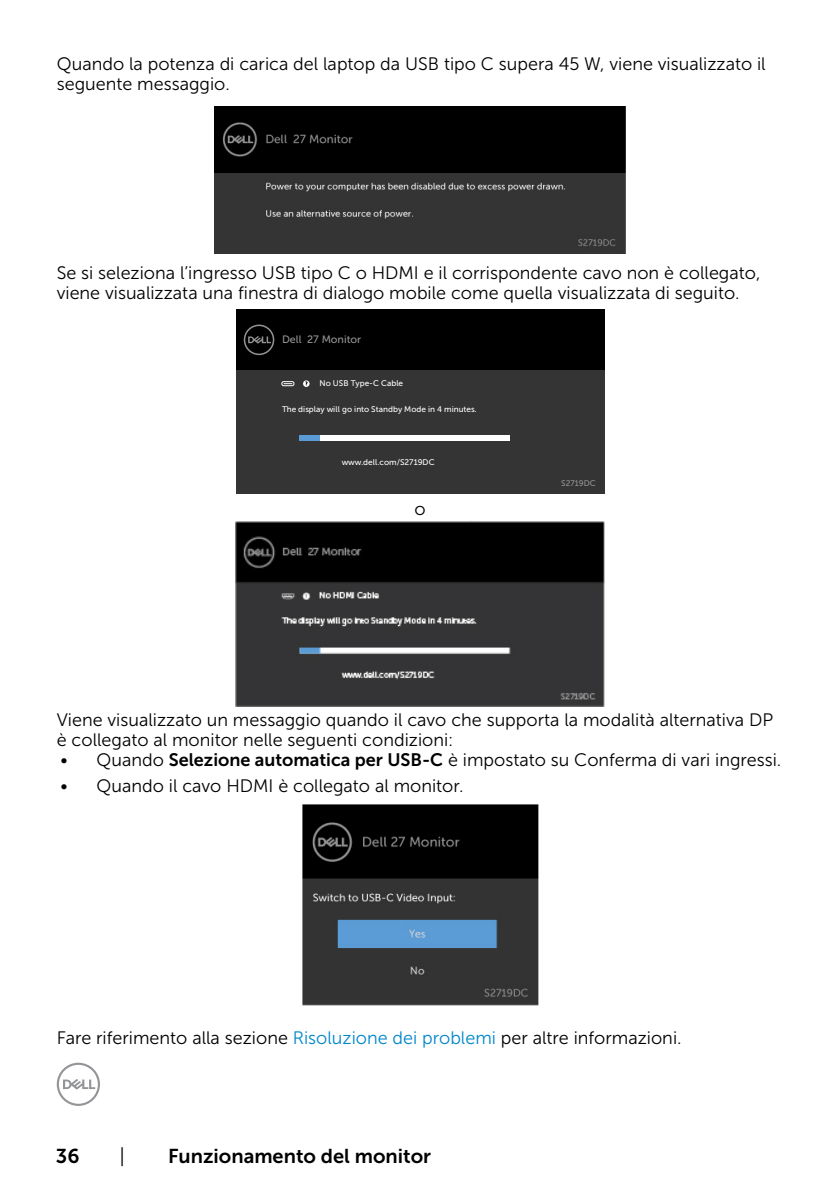
<style>
.page{position:relative;width:840px;height:1191px;background:#fff}
.page>*{position:absolute;margin:0;border:0;box-sizing:border-box;transform-origin:0 0}
.t1{font:20px "Museo Sans For Dell 700";color:#000}
.t2{font:20px "Museo Sans For Dell 300";color:#000}
.Paragraph{font:18px/20px "Museo Sans For Dell 300";color:#000}
.t3{font:10.6px "Museo Sans For Dell 500";color:#939393}
.t4{font:8.2px "Museo Sans For Dell 500";color:#fff}
.t5{font:8.2px "Museo Sans For Dell 500";color:#939393}
.s1{font-family:"Museo Sans For Dell 700"}
.s2{color:#0087cb}
</style>
<div class="page">
<svg style="left:57px;top:1062px;width:43px;height:44px"></svg>
<img style="left:215px;top:106px;width:409px;height:147px">
<div style="left:235px;top:370px;width:369px;height:124px;background:#343435"></div>
<div style="left:300px;top:435px;width:209px;height:6px;background:#fff"></div>
<div style="left:300px;top:435px;width:20px;height:6px;background:#5b9bd5"></div>
<div style="left:235px;top:309px;width:369px;height:61px;background:#000"></div>
<svg style="left:243px;top:324px;width:31px;height:31px"></svg>
<svg style="left:303px;top:380px;width:6px;height:7px"></svg>
<svg style="left:305px;top:382px;width:3px;height:4px"></svg>
<div style="left:281px;top:381px;width:13px;height:5px;border:1px solid #fff;border-radius:2px"></div>
<img style="left:235px;top:521px;width:369px;height:185px">
<img style="left:302px;top:804px;width:237px;height:202px">
<p class="Paragraph" style="left:57px;top:54px;width:710px">Quando la potenza di carica del laptop da USB tipo C supera 45 W, viene visualizzato il seguente messaggio.</p>
<p class="Paragraph" style="left:57px;top:263px;width:704px">Se si seleziona l’ingresso USB tipo C o HDMI e il corrispondente cavo non è collegato, viene visualizzata una finestra di dialogo mobile come quella visualizzata di seguito.</p>
<p class="t3" style="left:282px;top:334px;width:80px">Dell 27 Monitor</p>
<p class="t4" style="left:319px;top:379px;width:85px">No USB Type-C Cable</p>
<p class="t4" style="left:282px;top:404px;width:196px">The display will go into Standby Mode in 4 minutes.</p>
<p class="t4" style="left:341px;top:458px;width:94px">www.dell.com/S2719DC</p>
<p class="Paragraph" style="left:414px;top:499px;width:13px">o</p>
<p class="t5" style="left:561px;top:479px;width:36px">S2719DC</p>
<p class="Paragraph" style="left:57px;top:710px;width:717px">Viene visualizzato un messaggio quando il cavo che supporta la modalità alternativa DP è collegato al monitor nelle seguenti condizioni:</p>
<p class="Paragraph" style="left:60px;top:750px;width:722px">• Quando <span class="s1">Selezione automatica per USB-C</span> è impostato su Conferma di vari ingressi.</p>
<p class="Paragraph" style="left:60px;top:776px;width:404px">• Quando il cavo HDMI è collegato al monitor.</p>
<p class="Paragraph" style="left:57px;top:1027px;width:626px">Fare riferimento alla sezione <span class="s2">Risoluzione dei problemi</span> per altre informazioni.</p>
<p class="t1" style="left:56px;top:1144px;width:25px">36</p>
<p class="t2" style="left:119px;top:1145px;width:7px">|</p>
<p class="t1" style="left:168px;top:1144px;width:264px">Funzionamento del monitor</p>
</div>
